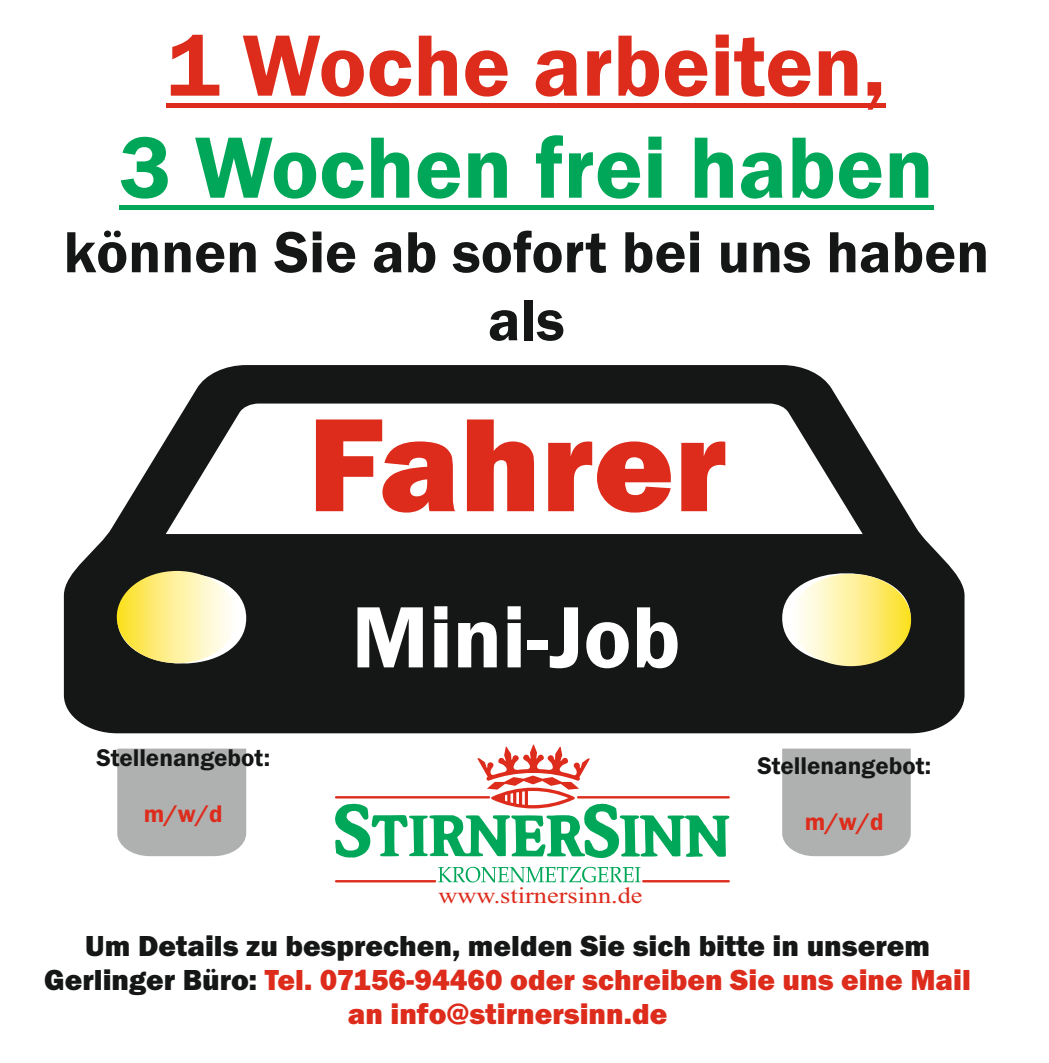
<style>
.page{position:relative;width:1049px;height:1063px;background:#fff}
.page>*{position:absolute;margin:0;border:0;box-sizing:border-box;transform-origin:0 0}
.t1{font:800 137.5px "Franklin Gothic";color:#dd2b1c}
.t2{font:600 90px "Franklin Gothic";color:#00a759}
.t3{font:600 90px "Franklin Gothic";color:#dd2b1c}
.t4{font:600 90px "Franklin Gothic";color:#fff}
.t5{font:600 60px/68px "Franklin Gothic";color:#151616;text-align:center}
.t6{font:800 30px/34px "Franklin Gothic";color:#151616;text-align:center}
.t7{font:600 25px "Franklin Gothic";color:#151616}
.t8{font:600 25px "Franklin Gothic";color:#dd2b1c}
.t9{font:22.75px "Times New Roman";color:#dd2b1c;scale:1.15 1}
.s1{color:#dd2b1c}
</style>
<div class="page">
<div style="left:782px;top:749px;width:129px;height:107px;background:#afb0b0"></div>
<div style="left:117px;top:749px;width:129px;height:107px;background:#afb0b0"></div>
<svg style="left:64px;top:365px;width:900px;height:368px;fill:#151616"></svg>
<svg style="left:782px;top:558px;width:129px;height:121px;background:#2e2f2e"></svg>
<svg style="left:117px;top:558px;width:129px;height:121px;background:#313231"></svg>
<svg style="left:166px;top:404px;width:697px;height:130px"></svg>
<hr style="left:167px;top:104px;width:719px;height:4px;background:#dd2b1c">
<hr style="left:119px;top:206px;width:814px;height:4px;background:#00a759">
<svg style="left:438px;top:867px;width:202px;height:16px"></svg>
<hr style="left:335px;top:880px;width:101px;height:2px;background:#dd2b1c">
<hr style="left:577px;top:796px;width:153px;height:3px;background:#dd2b1c">
<hr style="left:642px;top:880px;width:88px;height:2px;background:#dd2b1c">
<svg style="left:335px;top:744px;width:394px;height:114px"></svg>
<div style="left:117px;top:571px;width:120px;height:92px;background:linear-gradient(to right,#fce028,#fff);border-radius:50%"></div>
<div style="left:790px;top:574px;width:121px;height:92px;background:linear-gradient(to right,#fff,#fce02b);border-radius:50%"></div>
<h2 class="t3" style="left:167px;top:33px;width:720px">1 Woche arbeiten,</h2>
<h2 class="t2" style="left:119px;top:135px;width:816px">3 Wochen frei haben</h2>
<h3 class="t5" style="left:64px;top:223px;width:927px">können Sie ab sofort bei uns haben als</h3>
<h1 class="t1" style="left:308px;top:415px;width:420px">Fahrer</h1>
<p class="t7" style="left:96px;top:748px;width:175px">Stellenangebot:</p>
<p class="t8" style="left:144px;top:804px;width:80px">m/w/d</p>
<h2 class="t4" style="left:351px;top:604px;width:331px">Mini-Job</h2>
<p class="t9" style="left:438px;top:887px;width:179px">www.stirnersinn.de</p>
<p class="t7" style="left:757px;top:756px;width:175px">Stellenangebot:</p>
<p class="t8" style="left:805px;top:813px;width:80px">m/w/d</p>
<p class="t6" style="left:44px;top:931px;width:928px">Um Details zu besprechen, melden Sie sich bitte in unserem<br>Gerlinger Büro: <span class="s1">Tel. 07156-94460 oder schreiben Sie uns eine Mail an info@stirnersinn.de</span></p>
</div>
